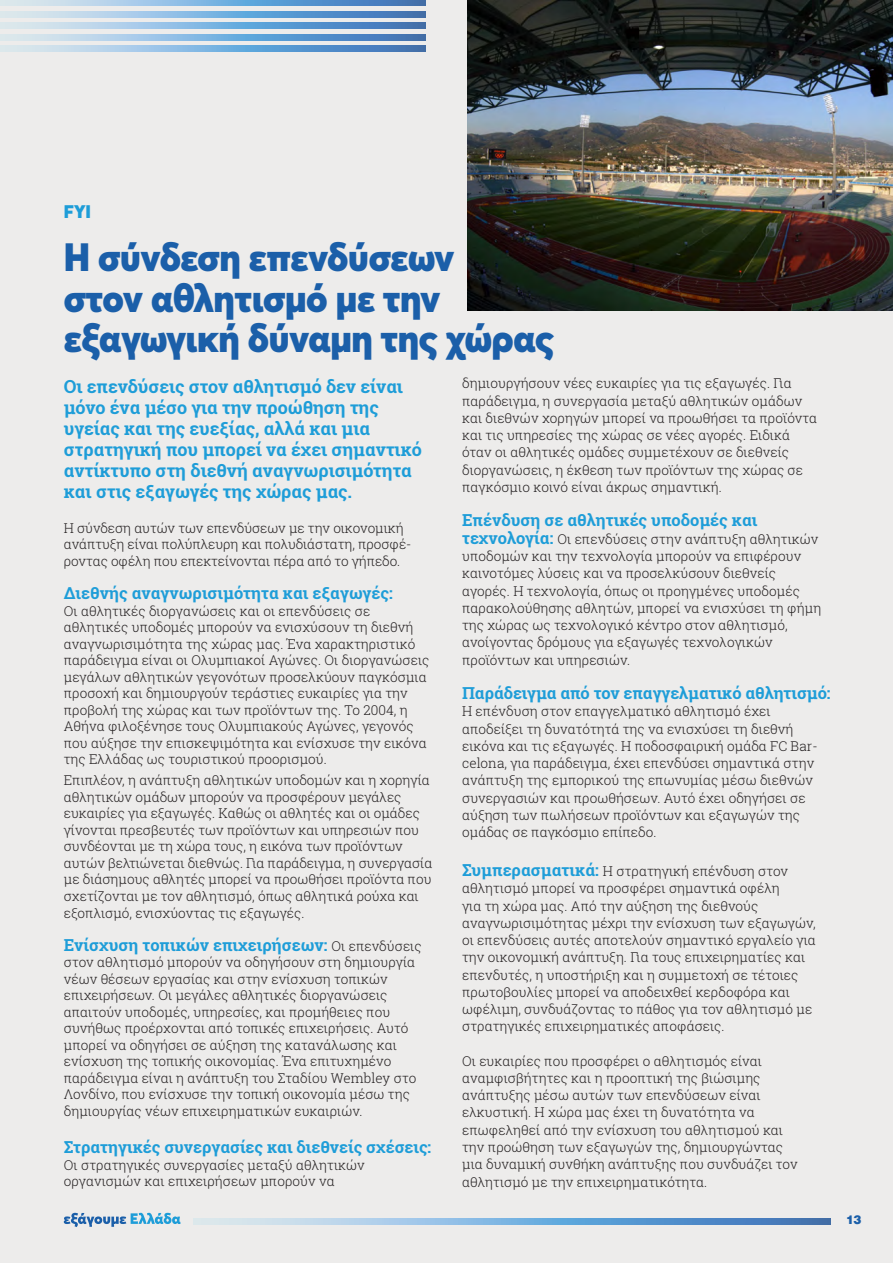
<style>
.page{position:relative;width:893px;height:1263px;background:#edeceb}
.page>*{position:absolute;margin:0;border:0;box-sizing:border-box;transform-origin:0 0}
.t1{font:900 39px/40.5px "Averta";letter-spacing:-.01em;color:#1b5fa9;scale:.96 1}
.t2{font:700 18px/21px "Roboto Slab";letter-spacing:-.005em;color:#1e9dd8}
.t3{font:900 18px "Averta";color:#1e9dd8}
.t4{font:700 16.5px "Roboto Slab";letter-spacing:-.005em;color:#1e9dd8}
.t5{font:300 13.5px/17.2px "Roboto Slab";letter-spacing:.005em;color:#231f20}
.t6{font:900 12px "UB Helvetica";color:#1b5fa9}
.s1{font-weight:300;font-size:13.5px;color:#231f20}
.s2{font-weight:700;font-size:16.5px;color:#1e9dd8}
</style>
<div class="page">
<svg style="left:0;top:0;width:426px;height:6px;background:#83b0d9"></svg>
<svg style="left:0;top:23px;width:426px;height:6px;background:#83b0d9"></svg>
<svg style="left:0;top:46px;width:426px;height:5px;background:#83b0d9"></svg>
<svg style="left:0;top:11px;width:426px;height:6px;background:#83b0d9"></svg>
<svg style="left:0;top:34px;width:426px;height:6px;background:#83b0d9"></svg>
<svg style="left:64px;top:1213px;width:117px;height:14px"></svg>
<svg style="left:194px;top:1219px;width:637px;height:5px;background:#83b0d9"></svg>
<img style="left:468px;top:0;width:425px;height:310px">
<h2 class="t3" style="left:64px;top:200px;width:29px">FYI</h2>
<h1 class="t1" style="left:64px;top:236px;width:512px">Η σύνδεση επενδύσεων<br>στον αθλητισμό με την εξαγωγική δύναμη της χώρας</h1>
<h2 class="t2" style="left:64px;top:376px;width:360px">Οι επενδύσεις στον αθλητισμό δεν είναι μόνο ένα μέσο για την προώθηση της υγείας και της ευεξίας, αλλά και μια στρατηγική που μπορεί να έχει σημαντικό αντίκτυπο στη διεθνή αναγνωρισιμότητα και στις εξαγωγές της χώρας μας.</h2>
<p class="t5" style="left:64px;top:519px;width:349px;line-height:16.5px">Η σύνδεση αυτών των επενδύσεων με την οικονομική ανάπτυξη είναι πολύπλευρη και πολυδιάστατη, προσφέ&shy;ροντας οφέλη που επεκτείνονται πέρα από το γήπεδο.</p>
<p class="t4" style="left:64px;top:582px;width:330px">Διεθνής αναγνωρισιμότητα και εξαγωγές:</p>
<p class="t5" style="left:64px;top:602px;width:367px;line-height:16.5px">Οι αθλητικές διοργανώσεις και οι επενδύσεις σε αθλητικές υποδομές μπορούν να ενισχύσουν τη διεθνή αναγνωρισιμότητα της χώρας μας. Ένα χαρακτηριστικό παράδειγμα είναι οι Ολυμπιακοί Αγώνες. Οι διοργανώσεις μεγάλων αθλητικών γεγονότων προσελκύουν παγκόσμια προσοχή και δημιουργούν τεράστιες ευκαιρίες για την προβολή της χώρας και των προϊόντων της. Το 2004, η Αθήνα φιλοξένησε τους Ολυμπιακούς Αγώνες, γεγονός που αύξησε την επισκεψιμότητα και ενίσχυσε την εικόνα της Ελλάδας ως τουριστικού προορισμού.</p>
<p class="t5" style="left:64px;top:772px;width:370px;line-height:16.5px">Επιπλέον, η ανάπτυξη αθλητικών υποδομών και η χορηγία αθλητικών ομάδων μπορούν να προσφέρουν μεγάλες ευκαιρίες για εξαγωγές. Καθώς οι αθλητές και οι ομάδες γίνονται πρεσβευτές των προϊόντων και υπηρεσιών που συνδέονται με τη χώρα τους, η εικόνα των προϊόντων αυτών βελτιώνεται διεθνώς. Για παράδειγμα, η συνεργασία με διάσημους αθλητές μπορεί να προωθήσει προϊόντα που σχετίζονται με τον αθλητισμό, όπως αθλητικά ρούχα και εξοπλισμό, ενισχύοντας τις εξαγωγές.</p>
<p class="t4" style="left:64px;top:933px;width:359px">Ενίσχυση τοπικών επιχειρήσεων: <span class="s1">Οι επενδύσεις</span></p>
<p class="t5" style="left:64px;top:954px;width:354px;line-height:16.5px">στον αθλητισμό μπορούν να οδηγήσουν στη δημιουργία νέων θέσεων εργασίας και στην ενίσχυση τοπικών επιχειρήσεων. Οι μεγάλες αθλητικές διοργανώσεις απαιτούν υποδομές, υπηρεσίες, και προμήθειες που συνήθως προέρχονται από τοπικές επιχειρήσεις. Αυτό μπορεί να οδηγήσει σε αύξηση της κατανάλωσης και ενίσχυση της τοπικής οικονομίας. Ένα επιτυχημένο παράδειγμα είναι η ανάπτυξη του Σταδίου Wembley στο Λονδίνο, που ενίσχυσε την τοπική οικονομία μέσω της δημιουργίας νέων επιχειρηματικών ευκαιριών.</p>
<p class="t4" style="left:64px;top:1136px;width:369px">Στρατηγικές συνεργασίες και διεθνείς σχέσεις:</p>
<p class="t5" style="left:64px;top:1156px;width:303px;line-height:16.5px">Οι στρατηγικές συνεργασίες μεταξύ αθλητικών οργανισμών και επιχειρήσεων μπορούν να</p>
<p class="t5" style="left:462px;top:374px;width:357px">δημιουργήσουν νέες ευκαιρίες για τις εξαγωγές. Για παράδειγμα, η συνεργασία μεταξύ αθλητικών ομάδων και διεθνών χορηγών μπορεί να προωθήσει τα προϊόντα και τις υπηρεσίες της χώρας σε νέες αγορές. Ειδικά όταν οι αθλητικές ομάδες συμμετέχουν σε διεθνείς διοργανώσεις, η έκθεση των προϊόντων της χώρας σε παγκόσμιο κοινό είναι άκρως σημαντική.</p>
<p class="t4" style="left:462px;top:509px;width:297px">Επένδυση σε αθλητικές υποδομές και</p>
<p class="t5" style="left:462px;top:530px;width:361px"><span class="s2">τεχνολογία:</span> Οι επενδύσεις στην ανάπτυξη αθλητικών υποδομών και την τεχνολογία μπορούν να επιφέρουν καινοτόμες λύσεις και να προσελκύσουν διεθνείς αγορές. Η τεχνολογία, όπως οι προηγμένες υποδομές παρακολούθησης αθλητών, μπορεί να ενισχύσει τη φήμη της χώρας ως τεχνολογικό κέντρο στον αθλητισμό, ανοίγοντας δρόμους για εξαγωγές τεχνολογικών προϊόντων και υπηρεσιών.</p>
<p class="t4" style="left:462px;top:682px;width:370px">Παράδειγμα από τον επαγγελματικό αθλητισμό:</p>
<p class="t5" style="left:462px;top:702px;width:357px">Η επένδυση στον επαγγελματικό αθλητισμό έχει αποδείξει τη δυνατότητά της να ενισχύσει τη διεθνή εικόνα και τις εξαγωγές. Η ποδοσφαιρική ομάδα FC Bar&shy;celona, για παράδειγμα, έχει επενδύσει σημαντικά στην ανάπτυξη της εμπορικού της επωνυμίας μέσω διεθνών συνεργασιών και προωθήσεων. Αυτό έχει οδηγήσει σε αύξηση των πωλήσεων προϊόντων και εξαγωγών της ομάδας σε παγκόσμιο επίπεδο.</p>
<p class="t5" style="left:462px;top:862px;width:355px"><span class="s2">Συμπερασματικά:</span> Η στρατηγική επένδυση στον αθλητισμό μπορεί να προσφέρει σημαντικά οφέλη<br>για τη χώρα μας. Από την αύξηση της διεθνούς αναγνωρισιμότητας μέχρι την ενίσχυση των εξαγωγών, οι επενδύσεις αυτές αποτελούν σημαντικό εργαλείο για την οικονομική ανάπτυξη. Για τους επιχειρηματίες και επενδυτές, η υποστήριξη και η συμμετοχή σε τέτοιες πρωτοβουλίες μπορεί να αποδειχθεί κερδοφόρα και ωφέλιμη, συνδυάζοντας το πάθος για τον αθλητισμό με στρατηγικές επιχειρηματικές αποφάσεις.</p>
<p class="t5" style="left:462px;top:1052px;width:337px">Οι ευκαιρίες που προσφέρει ο αθλητισμός είναι αναμφισβήτητες και η προοπτική της βιώσιμης ανάπτυξης μέσω αυτών των επενδύσεων είναι ελκυστική. Η χώρα μας έχει τη δυνατότητα να επωφεληθεί από την ενίσχυση του αθλητισμού και την προώθηση των εξαγωγών της, δημιουργώντας μια δυναμική συνθήκη ανάπτυξης που συνδυάζει τον αθλητισμό με την επιχειρηματικότητα.</p>
<p class="t6" style="left:846px;top:1212px;width:17px">13</p>
</div>
